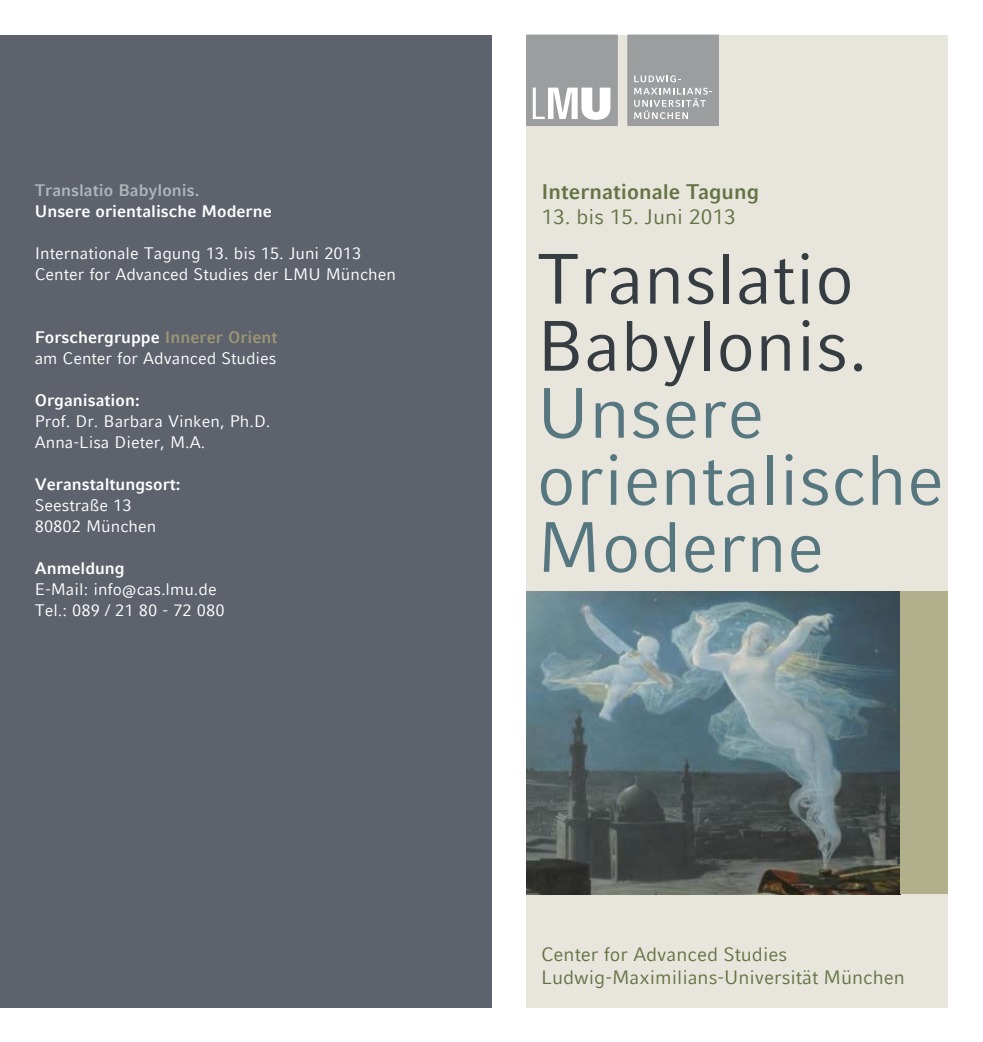
<style>
.page{position:relative;width:983px;height:1042px;background:#fff}
.page>*{position:absolute;margin:0;border:0;box-sizing:border-box;transform-origin:0 0}
.t1{font:70.88px/67px "LMU Compatil Fact";color:#577780}
.t2{font:70.88px/67px "LMU Compatil Fact";color:#363d42}
.t3{font:700 21px "LMU Compatil Fact";color:#647344}
.t4{font:21px "LMU Compatil Fact";color:#647344}
.t5{font:19.25px/22.8px "LMU Compatil Fact";color:#647344}
.t6{font:16.62px/21px "LMU Compatil Fact";color:#fff}
.t7{font:700 16.62px "LMU Compatil Fact";color:#fff}
.t8{font:700 16.62px "LMU Compatil Fact";color:#aeb6bb}
.s1{font-weight:700}
.s2{font-weight:700;color:#9d9674}
</style>
<div class="page">
<div style="left:526px;top:35px;width:421px;height:972px;background:#e8e6dc"></div>
<svg style="left:526px;top:35px;width:91px;height:91px;background:#adaeaf"></svg>
<svg style="left:627px;top:35px;width:91px;height:91px;background:#a3a4a6"></svg>
<img style="left:526px;top:591px;width:374px;height:303px">
<div style="left:900px;top:591px;width:47px;height:303px;background:#b2b08c"></div>
<div style="left:0;top:35px;width:491px;height:972px;background:#5d626c"></div>
<p class="t8" style="left:35px;top:180px;width:166px">Translatio Babylonis.</p>
<p class="t7" style="left:35px;top:201px;width:238px">Unsere orientalische Moderne</p>
<p class="t6" style="left:35px;top:243px;width:363px">Internationale Tagung 13. bis 15. Juni 2013<br>Center for Advanced Studies der LMU München</p>
<p class="t6" style="left:35px;top:327px;width:244px"><span class="s1">Forschergruppe</span> <span class="s2">Innerer Orient </span>am Center for Advanced Studies</p>
<p class="t7" style="left:35px;top:390px;width:106px">Organisation:</p>
<p class="t6" style="left:35px;top:411px;width:237px">Prof. Dr. Barbara Vinken, Ph.D.<br>Anna-Lisa Dieter, M.A.</p>
<p class="t7" style="left:35px;top:474px;width:147px">Veranstaltungsort:</p>
<p class="t6" style="left:35px;top:495px;width:123px">Seestraße 13<br>80802 München</p>
<p class="t7" style="left:35px;top:558px;width:92px">Anmeldung</p>
<p class="t6" style="left:35px;top:578px;width:191px">E-Mail: info@cas.lmu.de<br>Tel.: 089 / 21 80 - 72 080</p>
<p class="t3" style="left:541px;top:180px;width:219px">Internationale Tagung</p>
<p class="t4" style="left:541px;top:204px;width:196px">13. bis 15. Juni 2013</p>
<h1 class="t2" style="left:536px;top:245px;width:332px">Translatio<br>Babylonis.</h1>
<h1 class="t1" style="left:536px;top:379px;width:408px">Unsere orientalische<br>Moderne</h1>
<p class="t5" style="left:541px;top:943px;width:365px">Center for Advanced Studies<br>Ludwig-Maximilians-Universität München</p>
</div>
